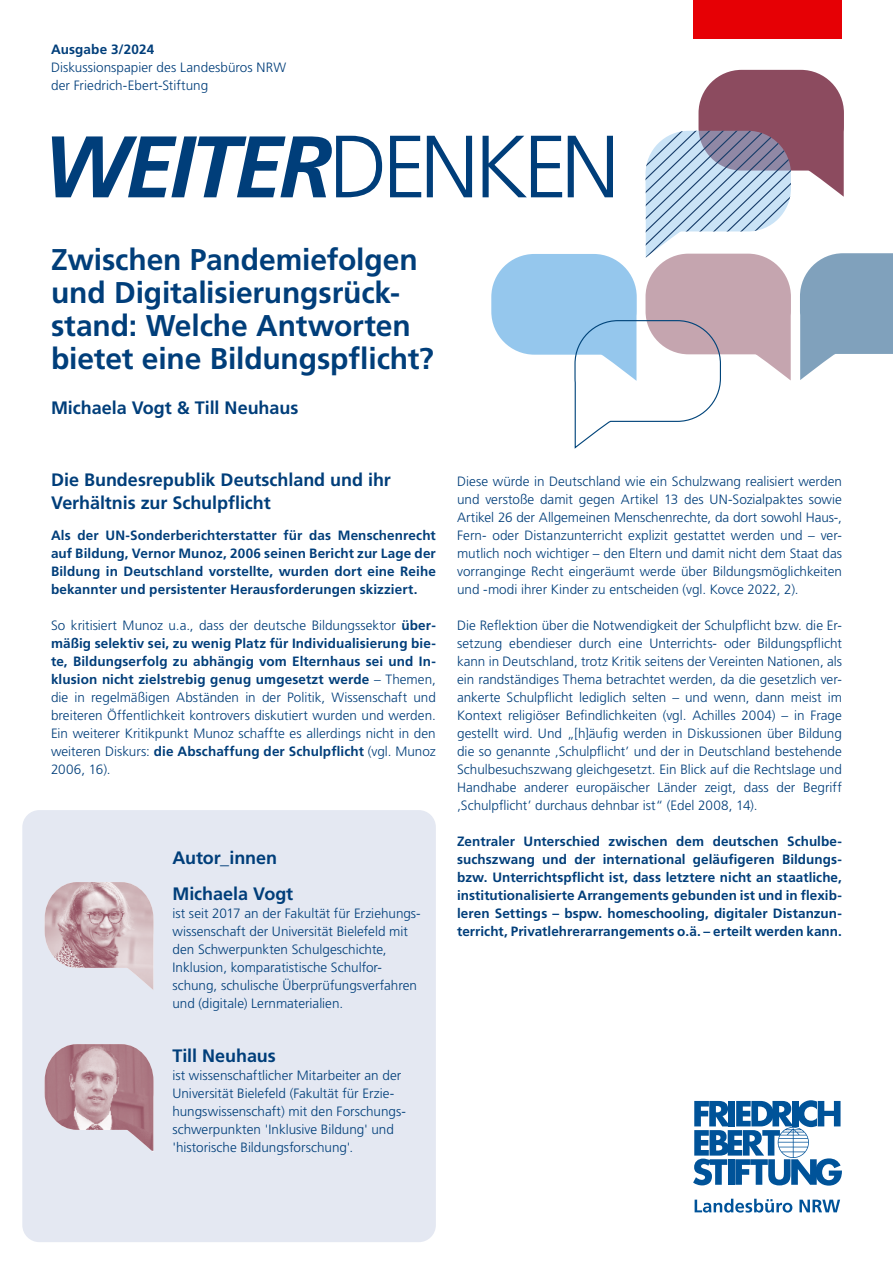
<style>
.page{position:relative;width:893px;height:1263px;background:#fff}
.page>*{position:absolute;margin:0;border:0;box-sizing:border-box;transform-origin:0 0}
.t1{font:italic 700 87.15px "Frutiger LT Std";letter-spacing:-.045em;color:#003e7a}
.Subheadline{font:700 30px/33px "Frutiger LT Std";letter-spacing:-.005em;color:#003e7a}
.Subheadline-2{font:700 18px/22.5px "Frutiger LT Std";letter-spacing:-.005em;color:#003e7a}
.Copy{font:300 13.5px/18px "Frutiger LT Std";color:#003e7a;text-align:justify}
.Copy-2{font:700 13.5px/18px "Frutiger LT Std";letter-spacing:.005em;color:#003e7a;text-align:justify}
.s1{font-weight:700}
.s2{font-weight:300;font-style:normal;font-size:88.2px}
</style>
<div class="page">
<svg style="left:491px;top:70px;width:402px;height:379px"></svg>
<div style="left:693px;top:0;width:149px;height:38px;background:#e60005"></div>
<svg style="left:693px;top:1100px;width:149px;height:85px"></svg>
<svg style="left:695px;top:1199px;width:97px;height:13px"></svg>
<svg style="left:799px;top:1199px;width:41px;height:13px"></svg>
<div style="left:22px;top:810px;width:414px;height:432px;background:#e4e8f2;border-radius:17px"></div>
<img style="left:45px;top:882px;width:108px;height:108px">
<img style="left:45px;top:1044px;width:108px;height:107px">
<p class="Copy" style="left:51px;top:41px;width:237px"><span class="s1">Ausgabe 3/2024<br></span>Diskussionspapier des Landesbüros NRW</p>
<p class="Copy" style="left:51px;top:77px;width:159px">der Friedrich-Ebert-Stiftung</p>
<p class="t1" style="left:43px;top:116px;width:579px">WEITER<span class="s2">DENKEN</span></p>
<h1 class="Subheadline" style="left:51px;top:243px;width:384px">Zwischen Pandemiefolgen und Digitalisierungsrück&shy;stand: Welche Antworten bietet eine Bildungspflicht?</h1>
<h1 class="Subheadline-2" style="left:51px;top:397px;width:249px">Michaela Vogt &amp; Till Neuhaus</h1>
<h1 class="Subheadline-2" style="left:51px;top:469px;width:341px">Die Bundesrepublik Deutschland und ihr<br>Verhältnis zur Schulpflicht</h1>
<p class="Copy-2" style="left:51px;top:526px;width:386px">Als der UN-Sonderberichterstatter für das Menschenrecht auf Bildung, Vernor Munoz, 2006 seinen Bericht zur Lage der Bildung in Deutschland vorstellte, wurden dort eine Reihe bekannter und persistenter Herausforderungen skizziert.</p>
<p class="Copy" style="left:51px;top:617px;width:386px">So kritisiert Munoz u.a., dass der deutsche Bildungssektor <span class="s1">über&shy;mäßig selektiv sei, zu wenig Platz für Individualisierung bie&shy;te, Bildungserfolg zu abhängig vom Elternhaus sei und In&shy;klusion nicht zielstrebig genug umgesetzt werde</span> – Themen, die in regelmäßigen Abständen in der Politik, Wissenschaft und breiteren Öffentlichkeit kontrovers diskutiert wurden und werden.<br>Ein weiterer Kritikpunkt Munoz schaffte es allerdings nicht in den weiteren Diskurs: <span class="s1">die Abschaffung der Schulpflicht</span> (vgl. Munoz 2006, 16).</p>
<p class="Subheadline-2" style="left:172px;top:847px;width:106px">Autor_innen</p>
<h1 class="Subheadline-2" style="left:172px;top:883px;width:122px">Michaela Vogt</h1>
<p class="Copy" style="left:172px;top:905px;width:250px;text-align:left">ist seit 2017 an der Fakultät für Erziehungs&shy;wissenschaft der Universität Bielefeld mit den Schwerpunkten Schulgeschichte, Inklusion, komparatistische Schulfor&shy;schung, schulische Überprüfungsverfahren und (digitale) Lernmaterialien.</p>
<h1 class="Subheadline-2" style="left:172px;top:1045px;width:105px">Till Neuhaus</h1>
<p class="Copy" style="left:172px;top:1067px;width:235px;text-align:left">ist wissenschaftlicher Mitarbeiter an der Universität Bielefeld (Fakultät für Erzie&shy;hungswissenschaft) mit den Forschungs&shy;schwerpunkten 'Inklusive Bildung' und 'historische Bildungsforschung'.</p>
<p class="Copy" style="left:457px;top:473px;width:386px">Diese würde in Deutschland wie ein Schulzwang realisiert werden und verstoße damit gegen Artikel 13 des UN-Sozialpaktes sowie Artikel 26 der Allgemeinen Menschenrechte, da dort sowohl Haus-, Fern- oder Distanzunterricht explizit gestattet werden und – ver&shy;mutlich noch wichtiger – den Eltern und damit nicht dem Staat das vorranginge Recht eingeräumt werde über Bildungsmöglichkeiten und -modi ihrer Kinder zu entscheiden (vgl. Kovce 2022, 2).</p>
<p class="Copy" style="left:457px;top:617px;width:386px">Die Reflektion über die Notwendigkeit der Schulpflicht bzw. die Er&shy;setzung ebendieser durch eine Unterrichts- oder Bildungspflicht kann in Deutschland, trotz Kritik seitens der Vereinten Nationen, als ein randständiges Thema betrachtet werden, da die gesetzlich ver&shy;ankerte Schulpflicht lediglich selten – und wenn, dann meist im Kontext religiöser Befindlichkeiten (vgl. Achilles 2004) – in Frage gestellt wird. Und „[h]äufig werden in Diskussionen über Bildung die so genannte ‚Schulpflicht’ und der in Deutschland bestehende Schulbesuchszwang gleichgesetzt. Ein Blick auf die Rechtslage und Handhabe anderer europäischer Länder zeigt, dass der Begriff ‚Schulpflicht’ durchaus dehnbar ist“ (Edel 2008, 14).</p>
<p class="Copy-2" style="left:457px;top:832px;width:386px">Zentraler Unterschied zwischen dem deutschen Schulbe&shy;suchszwang und der international geläufigeren Bildungs&shy;bzw. Unterrichtspflicht ist, dass letztere nicht an staatliche, institutionalisierte Arrangements gebunden ist und in flexib&shy;leren Settings – bspw. homeschooling, digitaler Distanzun&shy;terricht, Privatlehrerarrangements o.ä. – erteilt werden kann.</p>
</div>
